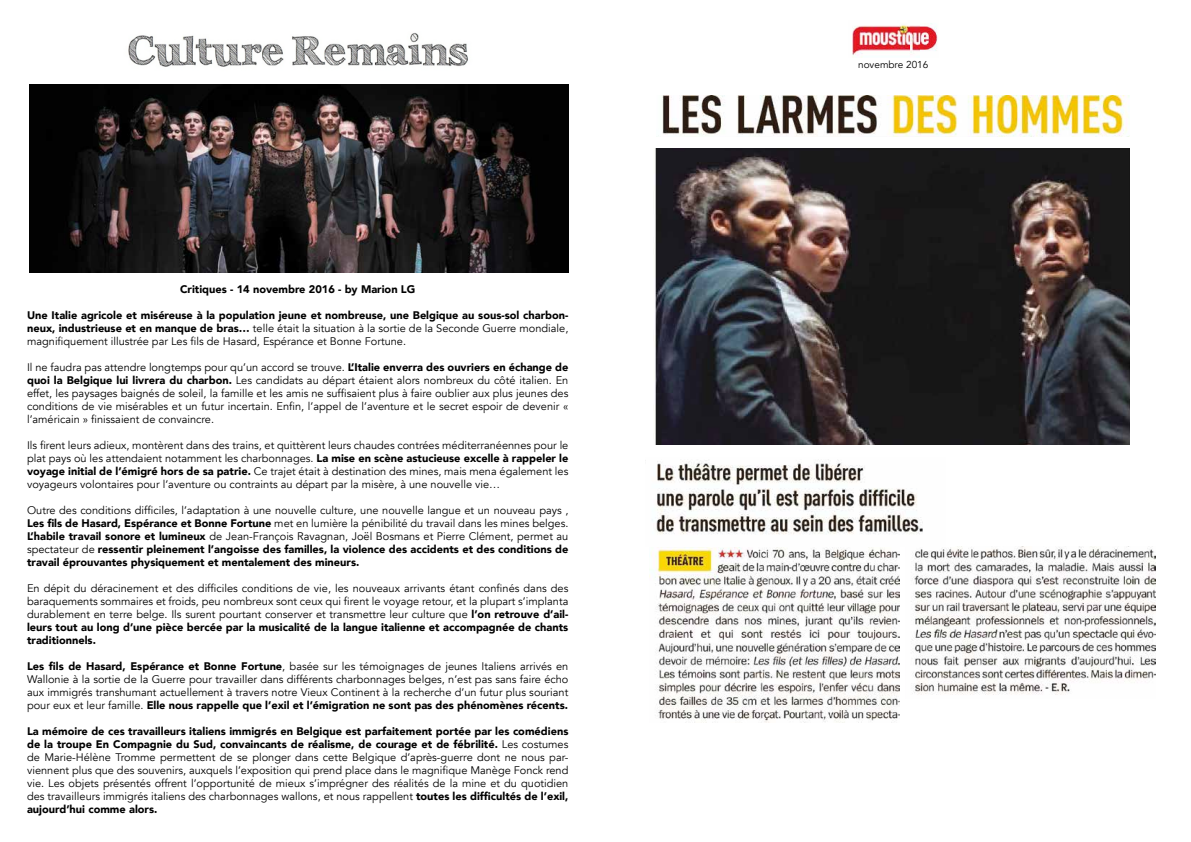
<style>
.page{position:relative;width:1191px;height:842px;background:#fff}
.page>*{position:absolute;margin:0;border:0;box-sizing:border-box;transform-origin:0 0}
.t1{font:11px/13px "Avenir";color:#000;text-align:justify}
.t2{font:900 11px "Avenir";color:#000}
.t3{font:10px "Avenir";color:#000}
.s1{font-weight:900}
</style>
<div class="page">
<img style="left:128px;top:32px;width:340px;height:35px">
<img style="left:30px;top:84px;width:538px;height:189px">
<img style="left:662px;top:95px;width:467px;height:41px">
<img style="left:649px;top:547px;width:251px;height:175px">
<img style="left:911px;top:547px;width:245px;height:148px">
<img style="left:655px;top:149px;width:474px;height:295px">
<img style="left:645px;top:459px;width:278px;height:76px">
<img style="left:852px;top:23px;width:86px;height:33px">
<p class="t2" style="left:180px;top:279px;width:237px">Critiques - 14 novembre 2016 - by Marion LG</p>
<p class="t1" style="left:27px;top:309px;width:543px"><span class="s1">Une Italie agricole et miséreuse à la population jeune et nombreuse, une Belgique au sous-sol charbon&shy;neux, industrieuse et en manque de bras…</span> telle était la situation à la sortie de la Seconde Guerre mondiale, magnifiquement illustrée par Les fils de Hasard, Espérance et Bonne Fortune.</p>
<p class="t1" style="left:27px;top:361px;width:543px">Il ne faudra pas attendre longtemps pour qu’un accord se trouve. <span class="s1">L’Italie enverra des ouvriers en échange de quoi la Belgique lui livrera du charbon.</span> Les candidats au départ étaient alors nombreux du côté italien. En effet, les paysages baignés de soleil, la famille et les amis ne suffisaient plus à faire oublier aux plus jeunes des conditions de vie misérables et un futur incertain. Enfin, l’appel de l’aventure et le secret espoir de devenir « l’américain » finissaient de convaincre.</p>
<p class="t1" style="left:27px;top:439px;width:543px">Ils firent leurs adieux, montèrent dans des trains, et quittèrent leurs chaudes contrées méditerranéennes pour le plat pays où les attendaient notamment les charbonnages. <span class="s1">La mise en scène astucieuse excelle à rappeler le voyage initial de l’émigré hors de sa patrie.</span> Ce trajet était à destination des mines, mais mena également les voyageurs volontaires pour l’aventure ou contraints au départ par la misère, à une nouvelle vie…</p>
<p class="t1" style="left:27px;top:504px;width:543px">Outre des conditions difficiles, l’adaptation à une nouvelle culture, une nouvelle langue et un nouveau pays , <span class="s1">Les fils de Hasard, Espérance et Bonne Fortune</span> met en lumière la pénibilité du travail dans les mines belges.<br><span class="s1">L’habile travail sonore et lumineux</span> de Jean-François Ravagnan, Joël Bosmans et Pierre Clément, permet au spectateur de <span class="s1">ressentir pleinement l’angoisse des familles, la violence des accidents et des conditions de travail éprouvantes physiquement et mentalement des mineurs.</span></p>
<p class="t1" style="left:27px;top:582px;width:543px">En dépit du déracinement et des difficiles conditions de vie, les nouveaux arrivants étant confinés dans des baraquements sommaires et froids, peu nombreux sont ceux qui firent le voyage retour, et la plupart s’implanta durablement en terre belge. Ils surent pourtant conserver et transmettre leur culture que <span class="s1">l’on retrouve d’ail&shy;leurs tout au long d’une pièce bercée par la musicalité de la langue italienne et accompagnée de chants traditionnels.</span></p>
<p class="t1" style="left:27px;top:660px;width:543px"><span class="s1">Les fils de Hasard, Espérance et Bonne Fortune</span>, basée sur les témoignages de jeunes Italiens arrivés en Wallonie à la sortie de la Guerre pour travailler dans différents charbonnages belges, n’est pas sans faire écho aux immigrés transhumant actuellement à travers notre Vieux Continent à la recherche d’un futur plus souriant pour eux et leur famille. <span class="s1">Elle nous rappelle que l’exil et l’émigration ne sont pas des phénomènes récents.</span></p>
<p class="t1" style="left:27px;top:725px;width:543px"><span class="s1">La mémoire de ces travailleurs italiens immigrés en Belgique est parfaitement portée par les comédiens de la troupe En Compagnie du Sud, convaincants de réalisme, de courage et de fébrilité.</span> Les costumes de Marie-Hélène Tromme permettent de se plonger dans cette Belgique d’après-guerre dont ne nous par&shy;viennent plus que des souvenirs, auxquels l’exposition qui prend place dans le magnifique Manège Fonck rend vie. Les objets présentés offrent l’opportunité de mieux s’imprégner des réalités de la mine et du quotidien des travailleurs immigrés italiens des charbonnages wallons, et nous rappellent <span class="s1">toutes les difficultés de l’exil, aujourd’hui comme alors.</span></p>
<p class="t3" style="left:858px;top:59px;width:72px">novembre 2016</p>
</div>
